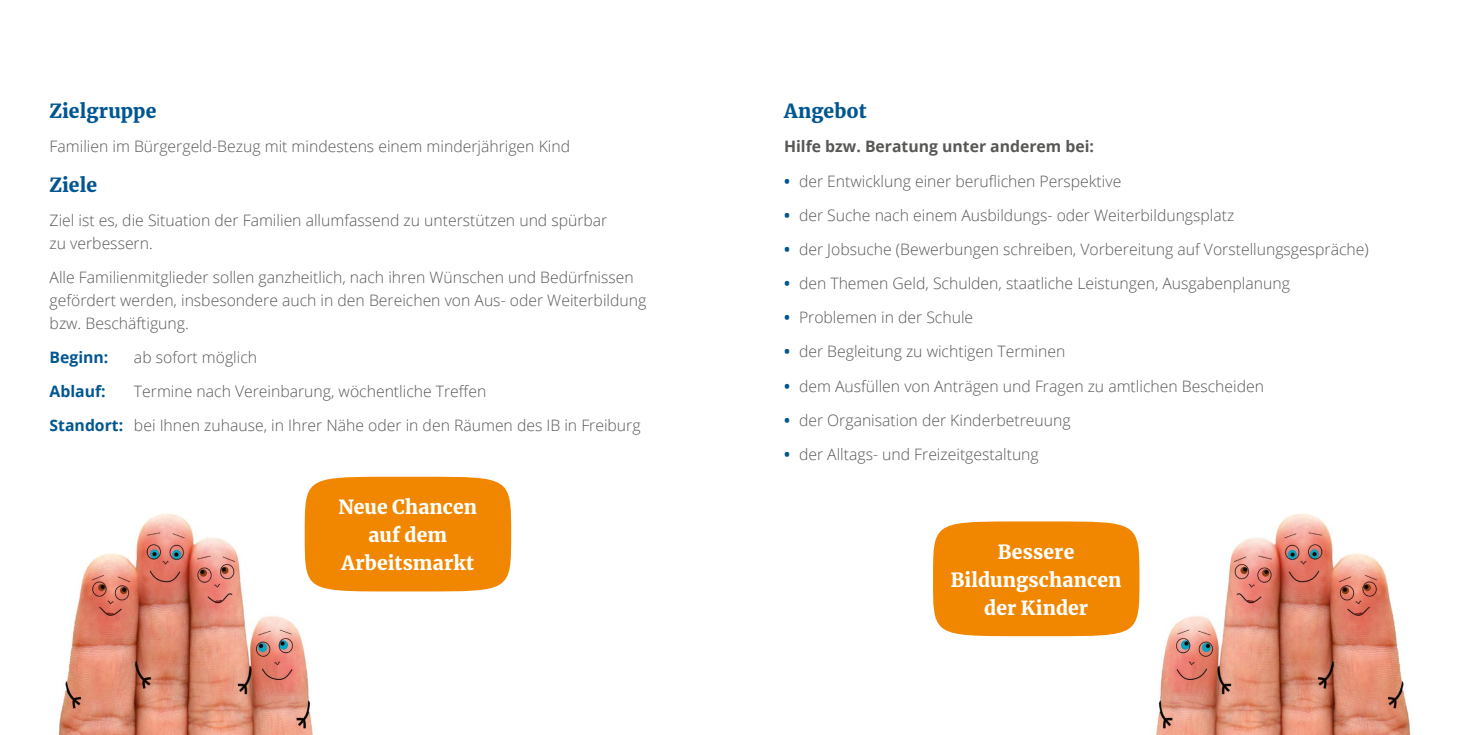
<style>
.page{position:relative;width:1469px;height:735px;background:#fff}
.page>*{position:absolute;margin:0;border:0;box-sizing:border-box;transform-origin:0 0}
.t1{font:900 19.25px/28px "Merriweather";letter-spacing:.005em;color:#fff;text-align:center}
.t2{font:900 19.25px "Merriweather";color:#005691}
.t3{font:300 15.75px/22.8px "Open Sans";color:#575756}
.t4{font:700 15.75px "Open Sans";color:#575756}
.t5{font:700 15.75px "Open Sans";color:#005691}
.s1{font-weight:700;color:#005691}
</style>
<div class="page">
<img style="left:1063px;top:513px;width:348px;height:221px">
<img style="left:58px;top:513px;width:347px;height:221px">
<div style="left:304px;top:476px;width:207px;height:115px;background:#f18700"></div>
<div style="left:933px;top:521px;width:206px;height:114px;background:#f18700"></div>
<p class="t2" style="left:50px;top:98px;width:108px">Zielgruppe</p>
<p class="t3" style="left:50px;top:135px;width:522px">Familien im Bürgergeld-Bezug mit mindestens einem minderjährigen Kind</p>
<p class="t2" style="left:50px;top:171px;width:49px">Ziele</p>
<p class="t3" style="left:50px;top:208px;width:559px">Ziel ist es, die Situation der Familien allumfassend zu unterstützen und spürbar zu verbessern.</p>
<p class="t3" style="left:50px;top:265px;width:598px">Alle Familienmitglieder sollen ganzheitlich, nach ihren Wünschen und Bedürfnissen gefördert werden, insbesondere auch in den Bereichen von Aus- oder Weiterbildung bzw. Beschäftigung.</p>
<p class="t5" style="left:50px;top:345px;width:60px">Beginn:</p>
<p class="t3" style="left:134px;top:345px;width:125px">ab sofort möglich</p>
<p class="t5" style="left:50px;top:380px;width:58px">Ablauf:</p>
<p class="t3" style="left:50px;top:373px;width:592px;line-height:34.1px;text-indent:84px">Termine nach Vereinbarung, wöchentliche Treffen<br><span class="s1">Standort:</span> bei Ihnen zuhause, in Ihrer Nähe oder in den Räumen des IB in Freiburg</p>
<p class="t1" style="left:338px;top:492px;width:140px">Neue Chancen auf dem<br>Arbeitsmarkt</p>
<p class="t2" style="left:784px;top:98px;width:84px">Angebot</p>
<p class="t4" style="left:784px;top:135px;width:311px">Hilfe bzw. Beratung unter anderem bei:</p>
<p class="t3" style="left:784px;top:169px;width:339px"><span class="s1">•</span> der Entwicklung einer beruflichen Perspektive</p>
<p class="t3" style="left:784px;top:203px;width:452px"><span class="s1">•</span> der Suche nach einem Ausbildungs- oder Weiterbildungsplatz</p>
<p class="t3" style="left:784px;top:237px;width:586px"><span class="s1">•</span> der Jobsuche (Bewerbungen schreiben, Vorbereitung auf Vorstellungsgespräche)</p>
<p class="t3" style="left:784px;top:271px;width:507px"><span class="s1">•</span> den Themen Geld, Schulden, staatliche Leistungen, Ausgabenplanung</p>
<p class="t3" style="left:784px;top:305px;width:191px"><span class="s1">•</span> Problemen in der Schule</p>
<p class="t3" style="left:784px;top:340px;width:283px"><span class="s1">•</span> der Begleitung zu wichtigen Terminen</p>
<p class="t3" style="left:784px;top:374px;width:481px"><span class="s1">•</span> dem Ausfüllen von Anträgen und Fragen zu amtlichen Bescheiden</p>
<p class="t3" style="left:784px;top:408px;width:288px"><span class="s1">•</span> der Organisation der Kinderbetreuung</p>
<p class="t3" style="left:784px;top:442px;width:256px"><span class="s1">•</span> der Alltags- und Freizeitgestaltung</p>
<p class="t1" style="left:950px;top:537px;width:172px">Bessere<br>Bildungschancen der Kinder</p>
</div>
